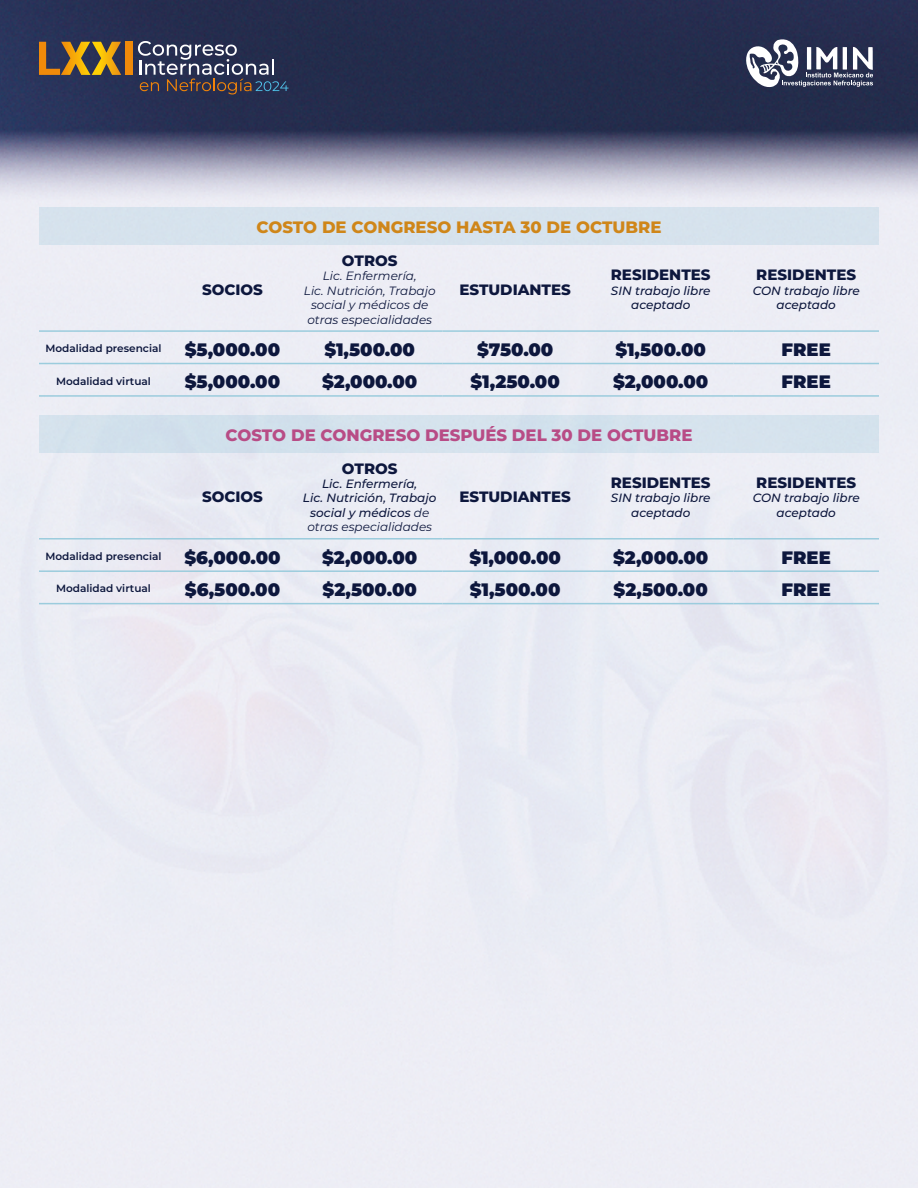
<style>
.page{position:relative;width:918px;height:1188px;background:#fff}
.page>*{position:absolute;margin:0;border:0;box-sizing:border-box;transform-origin:0 0}
.t1{font:900 18px "Montserrat";color:#0d173d}
.t2{font:800 16.5px "Montserrat";color:#cc4782}
.t3{font:800 16.5px "Montserrat";color:#e6870a}
.t4{font:800 15px "Montserrat";color:#0d173d}
.t5{font:italic 500 12px/14.4px "Montserrat";color:#0d173d;text-align:center}
.t6{font:italic 12px/14.4px "Montserrat";color:#0d173d;text-align:center}
.t7{font:600 10.5px "Montserrat";color:#0d173d}
.s1{font-weight:400}
</style>
<div class="page">
<img style="left:0;top:0;width:918px;height:1188px">
<svg style="left:39px;top:42px;width:82px;height:33px;background:#926f2f"></svg>
<div style="left:126px;top:42px;width:7px;height:33px;background:#f08a0a"></div>
<svg style="left:138px;top:41px;width:150px;height:53px;background:#4b4d64"></svg>
<svg style="left:744px;top:39px;width:129px;height:48px"></svg>
<hr style="left:39px;top:330px;width:129px;height:2px;background:#9bccdd">
<hr style="left:168px;top:330px;width:129px;height:2px;background:#9bccdd">
<hr style="left:297px;top:330px;width:145px;height:2px;background:#9bccdd">
<hr style="left:442px;top:330px;width:146px;height:2px;background:#9bccdd">
<hr style="left:588px;top:330px;width:146px;height:2px;background:#9bccdd">
<hr style="left:734px;top:330px;width:145px;height:2px;background:#9bccdd">
<hr style="left:39px;top:363px;width:129px;height:1px;background:#9bccdd">
<hr style="left:168px;top:363px;width:129px;height:1px;background:#9bccdd">
<hr style="left:297px;top:363px;width:145px;height:1px;background:#9bccdd">
<hr style="left:442px;top:363px;width:146px;height:1px;background:#9bccdd">
<hr style="left:588px;top:363px;width:146px;height:1px;background:#9bccdd">
<hr style="left:734px;top:363px;width:145px;height:1px;background:#9bccdd">
<hr style="left:39px;top:395px;width:129px;height:2px;background:#9bccdd">
<hr style="left:168px;top:395px;width:129px;height:2px;background:#9bccdd">
<hr style="left:297px;top:395px;width:145px;height:2px;background:#9bccdd">
<hr style="left:442px;top:395px;width:146px;height:2px;background:#9bccdd">
<hr style="left:588px;top:395px;width:146px;height:2px;background:#9bccdd">
<hr style="left:734px;top:395px;width:145px;height:2px;background:#9bccdd">
<hr style="left:39px;top:538px;width:129px;height:2px;background:#9bccdd">
<hr style="left:168px;top:538px;width:129px;height:2px;background:#9bccdd">
<hr style="left:297px;top:538px;width:145px;height:2px;background:#9bccdd">
<hr style="left:442px;top:538px;width:146px;height:2px;background:#9bccdd">
<hr style="left:588px;top:538px;width:146px;height:2px;background:#9bccdd">
<hr style="left:734px;top:538px;width:145px;height:2px;background:#9bccdd">
<hr style="left:39px;top:570px;width:129px;height:2px;background:#9bccdd">
<hr style="left:168px;top:570px;width:129px;height:2px;background:#9bccdd">
<hr style="left:297px;top:570px;width:145px;height:2px;background:#9bccdd">
<hr style="left:442px;top:570px;width:146px;height:2px;background:#9bccdd">
<hr style="left:588px;top:570px;width:146px;height:2px;background:#9bccdd">
<hr style="left:734px;top:570px;width:145px;height:2px;background:#9bccdd">
<hr style="left:39px;top:603px;width:129px;height:1px;background:#9bccdd">
<hr style="left:168px;top:603px;width:129px;height:1px;background:#9bccdd">
<hr style="left:297px;top:603px;width:145px;height:1px;background:#9bccdd">
<hr style="left:442px;top:603px;width:146px;height:1px;background:#9bccdd">
<hr style="left:588px;top:603px;width:146px;height:1px;background:#9bccdd">
<hr style="left:734px;top:603px;width:145px;height:1px;background:#9bccdd">
<div style="left:39px;top:207px;width:840px;height:37px;background:#d6e2ed"></div>
<div style="left:39px;top:415px;width:840px;height:38px;background:#d4e2ec"></div>
<h2 class="t3" style="left:257px;top:216px;width:406px">COSTO DE CONGRESO HASTA 30 DE OCTUBRE</h2>
<p class="t4" style="left:202px;top:278px;width:62px">SOCIOS</p>
<p class="t4" style="left:342px;top:250px;width:57px">OTROS</p>
<p class="t6" style="left:304px;top:269px;width:133px">Lic. Enfermería,<br>Lic. Nutrición, Trabajo social y médicos de otras especialidades</p>
<p class="t4" style="left:460px;top:278px;width:113px">ESTUDIANTES</p>
<p class="t4" style="left:611px;top:264px;width:101px">RESIDENTES</p>
<p class="t5" style="left:611px;top:283px;width:101px">SIN trabajo libre aceptado</p>
<p class="t4" style="left:756px;top:264px;width:101px">RESIDENTES</p>
<p class="t5" style="left:753px;top:283px;width:109px">CON trabajo libre aceptado</p>
<p class="t7" style="left:46px;top:341px;width:117px">Modalidad presencial</p>
<h1 class="t1" style="left:185px;top:336px;width:97px">$5,000.00</h1>
<h1 class="t1" style="left:324px;top:336px;width:92px">$1,500.00</h1>
<h1 class="t1" style="left:477px;top:336px;width:78px">$750.00</h1>
<h1 class="t1" style="left:615px;top:336px;width:92px">$1,500.00</h1>
<h1 class="t1" style="left:782px;top:336px;width:51px">FREE</h1>
<p class="t7" style="left:56px;top:374px;width:96px">Modalidad virtual</p>
<h1 class="t1" style="left:185px;top:369px;width:97px">$5,000.00</h1>
<h1 class="t1" style="left:322px;top:369px;width:97px">$2,000.00</h1>
<h1 class="t1" style="left:471px;top:369px;width:91px">$1,250.00</h1>
<h1 class="t1" style="left:613px;top:369px;width:97px">$2,000.00</h1>
<h1 class="t1" style="left:782px;top:369px;width:51px">FREE</h1>
<h2 class="t2" style="left:226px;top:423px;width:468px">COSTO DE CONGRESO DESPUÉS DEL 30 DE OCTUBRE</h2>
<p class="t4" style="left:202px;top:486px;width:62px">SOCIOS</p>
<p class="t4" style="left:342px;top:457px;width:57px">OTROS</p>
<p class="t5" style="left:303px;top:476px;width:135px">Lic. Enfermería,<br>Lic. Nutrición, Trabajo social y médicos <span class="s1">de otras especialidades</span></p>
<p class="t4" style="left:460px;top:486px;width:113px">ESTUDIANTES</p>
<p class="t4" style="left:611px;top:472px;width:101px">RESIDENTES</p>
<p class="t5" style="left:611px;top:491px;width:101px">SIN trabajo libre aceptado</p>
<p class="t4" style="left:756px;top:472px;width:101px">RESIDENTES</p>
<p class="t5" style="left:753px;top:491px;width:109px">CON trabajo libre aceptado</p>
<p class="t7" style="left:46px;top:549px;width:117px">Modalidad presencial</p>
<h1 class="t1" style="left:184px;top:544px;width:98px">$6,000.00</h1>
<h1 class="t1" style="left:322px;top:544px;width:97px">$2,000.00</h1>
<h1 class="t1" style="left:469px;top:544px;width:93px">$1,000.00</h1>
<h1 class="t1" style="left:613px;top:544px;width:97px">$2,000.00</h1>
<h1 class="t1" style="left:782px;top:544px;width:51px">FREE</h1>
<p class="t7" style="left:56px;top:581px;width:96px">Modalidad virtual</p>
<h1 class="t1" style="left:185px;top:576px;width:97px">$6,500.00</h1>
<h1 class="t1" style="left:323px;top:576px;width:96px">$2,500.00</h1>
<h1 class="t1" style="left:470px;top:576px;width:92px">$1,500.00</h1>
<h1 class="t1" style="left:614px;top:576px;width:96px">$2,500.00</h1>
<h1 class="t1" style="left:782px;top:576px;width:51px">FREE</h1>
</div>
